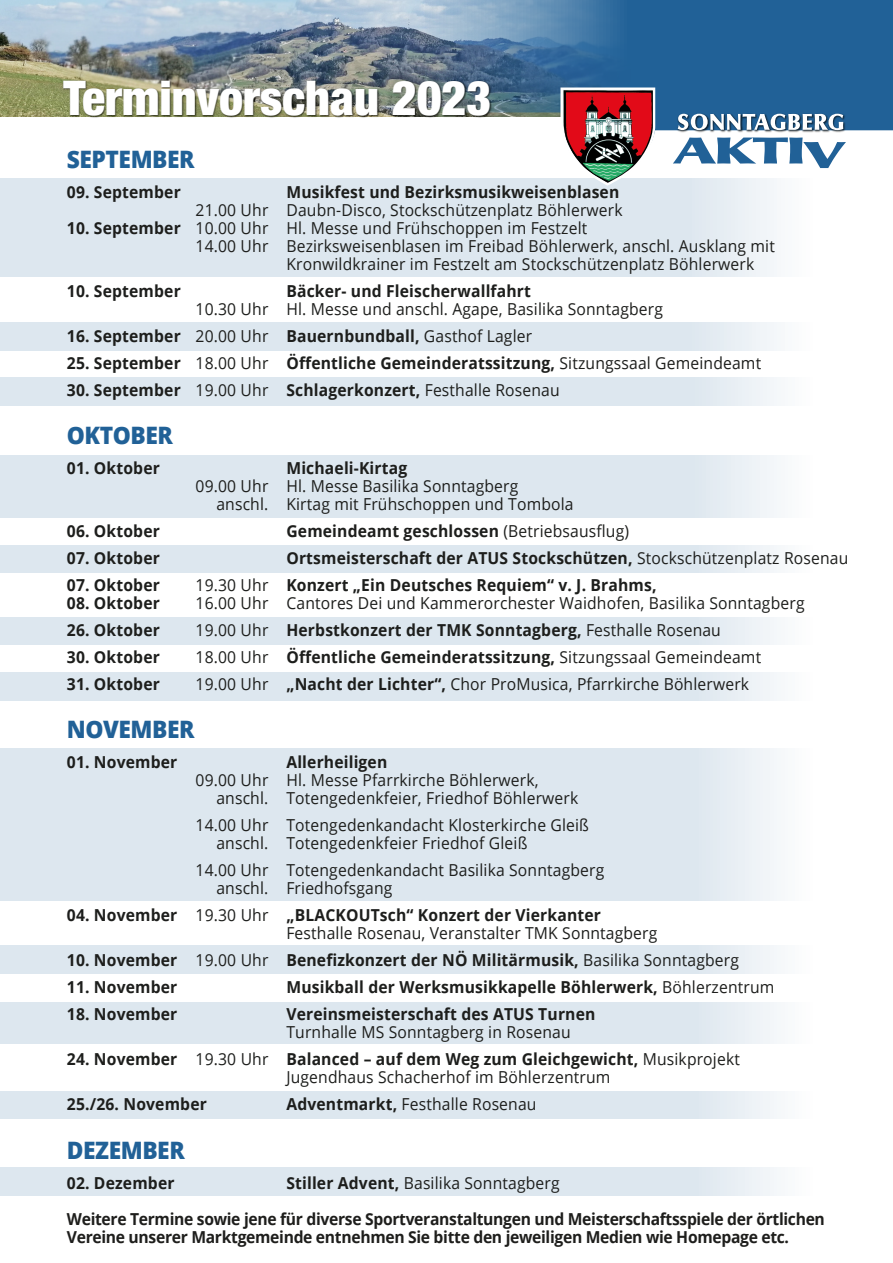
<style>
.page{position:relative;width:893px;height:1263px;background:#fff}
.page>*{position:absolute;margin:0;border:0;box-sizing:border-box;transform-origin:0 0}
.t1{font:900 condensed 48px "Helvetica Neue LT Std";color:#fff}
.t2{font:800 24px "Open Sans";letter-spacing:-.02em;color:#216197;scale:.95 1}
.t3{font:16.5px/18px "Open Sans";letter-spacing:.01em;color:#1d1e1c;scale:.95 1}
.t4{font:700 16.5px "Open Sans";letter-spacing:.01em;color:#1d1e1c;scale:.95 1}
.t5{font:700 16.5px/18px "Open Sans";letter-spacing:-.02em;color:#1e1e1c;scale:.95 1}
.s1{font-weight:700}
.s2{font-weight:400}
</style>
<div class="page">
<svg style="left:0;top:178px;width:777px;height:98px"></svg>
<div style="left:0;top:323px;width:777px;height:27px;background:#dde7ef"></div>
<div style="left:0;top:456px;width:777px;height:62px;background:#dde7ef"></div>
<div style="left:0;top:378px;width:777px;height:27px;background:#dde7ef"></div>
<div style="left:0;top:545px;width:777px;height:28px;background:#dde7ef"></div>
<div style="left:0;top:749px;width:777px;height:151px;background:#dde7ef"></div>
<div style="left:0;top:617px;width:777px;height:28px;background:#dde7ef"></div>
<div style="left:0;top:673px;width:777px;height:27px;background:#dde7ef"></div>
<div style="left:0;top:946px;width:777px;height:27px;background:#dde7ef"></div>
<div style="left:0;top:1003px;width:777px;height:41px;background:#dde7ef"></div>
<div style="left:0;top:1091px;width:777px;height:28px;background:#dde7ef"></div>
<div style="left:0;top:1168px;width:777px;height:27px;background:#dde7ef"></div>
<img style="left:0;top:0;width:14px;height:117px">
<svg style="left:14px;top:0;width:879px;height:183px"></svg>
<img style="left:676px;top:112px;width:13px;height:22px">
<img style="left:689px;top:112px;width:22px;height:22px">
<img style="left:708px;top:112px;width:17px;height:21px">
<img style="left:725px;top:112px;width:16px;height:21px">
<img style="left:741px;top:112px;width:11px;height:21px">
<img style="left:752px;top:112px;width:17px;height:21px">
<img style="left:769px;top:112px;width:20px;height:22px">
<img style="left:787px;top:112px;width:14px;height:21px">
<img style="left:801px;top:112px;width:12px;height:21px">
<img style="left:813px;top:112px;width:14px;height:21px">
<img style="left:827px;top:112px;width:20px;height:22px">
<svg style="left:678px;top:114px;width:165px;height:16px"></svg>
<svg style="left:673px;top:137px;width:173px;height:31px"></svg>
<svg style="left:559px;top:86px;width:97px;height:101px"></svg>
<img style="left:62px;top:74px;width:465px;height:63px">
<h1 class="t1" style="left:64px;top:69px;width:429px">Terminvorschau 2023</h1>
<h2 class="t2" style="left:67px;top:141px;width:136px">SEPTEMBER</h2>
<p class="t4" style="left:67px;top:181px;width:121px">09. September</p>
<p class="t4" style="left:286px;top:181px;width:352px">Musikfest und Bezirksmusikweisenblasen</p>
<p class="t3" style="left:196px;top:201px;width:451px">21.00 Uhr Daubn-Disco, Stockschützenplatz Böhlerwerk</p>
<p class="t3" style="left:67px;top:219px;width:549px"><span class="s1">10. September</span> 10.00 Uhr Hl. Messe und Frühschoppen im Festzelt</p>
<p class="t3" style="left:196px;top:237px;width:611px">14.00 Uhr Bezirksweisenblasen im Freibad Böhlerwerk, anschl. Ausklang mit</p>
<p class="t3" style="left:286px;top:255px;width:494px">Kronwildkrainer im Festzelt am Stockschützenplatz Böhlerwerk</p>
<p class="t4" style="left:67px;top:280px;width:121px">10. September</p>
<p class="t4" style="left:286px;top:280px;width:259px">Bäcker- und Fleischerwallfahrt</p>
<p class="t3" style="left:196px;top:300px;width:493px">10.30 Uhr Hl. Messe und anschl. Agape, Basilika Sonntagberg</p>
<p class="t4" style="left:67px;top:325px;width:491px">16. September <span class="s2">20.00 Uhr</span> Bauernbundball, <span class="s2">Gasthof Lagler</span></p>
<p class="t4" style="left:67px;top:352px;width:732px">25. September <span class="s2">18.00 Uhr</span> Öffentliche Gemeinderatssitzung, <span class="s2">Sitzungssaal Gemeindeamt</span></p>
<p class="t4" style="left:67px;top:379px;width:520px">30. September <span class="s2">19.00 Uhr</span> Schlagerkonzert, <span class="s2">Festhalle Rosenau</span></p>
<h2 class="t2" style="left:67px;top:417px;width:113px">OKTOBER</h2>
<p class="t4" style="left:67px;top:457px;width:99px">01. Oktober</p>
<p class="t4" style="left:286px;top:457px;width:129px">Michaeli-Kirtag</p>
<p class="t3" style="left:216px;top:477px;width:378px;text-indent:-21px">09.00 Uhr Hl. Messe Basilika Sonntagberg anschl. Kirtag mit Frühschoppen und Tombola</p>
<p class="t4" style="left:67px;top:520px;width:99px">06. Oktober</p>
<p class="t4" style="left:286px;top:520px;width:362px">Gemeindeamt geschlossen <span class="s2">(Betriebsausflug)</span></p>
<p class="t4" style="left:67px;top:547px;width:99px">07. Oktober</p>
<p class="t4" style="left:286px;top:547px;width:593px">Ortsmeisterschaft der ATUS Stockschützen, <span class="s2">Stockschützenplatz Rosenau</span></p>
<p class="t4" style="left:67px;top:574px;width:99px">07. Oktober</p>
<p class="t4" style="left:196px;top:574px;width:487px"><span class="s2">19.30 Uhr</span> Konzert „Ein Deutsches Requiem“ v. J. Brahms,</p>
<p class="t4" style="left:67px;top:592px;width:99px">08. Oktober</p>
<p class="t3" style="left:196px;top:594px;width:642px">16.00 Uhr Cantores Dei und Kammerorchester Waidhofen, Basilika Sonntagberg</p>
<p class="t4" style="left:67px;top:619px;width:99px">26. Oktober</p>
<p class="t4" style="left:196px;top:619px;width:554px"><span class="s2">19.00 Uhr</span> Herbstkonzert der TMK Sonntagberg, <span class="s2">Festhalle Rosenau</span></p>
<p class="t4" style="left:67px;top:646px;width:99px">30. Oktober</p>
<p class="t3" style="left:196px;top:648px;width:597px">18.00 Uhr <span class="s1">Öffentliche Gemeinderatssitzung,</span> Sitzungssaal Gemeindeamt</p>
<p class="t4" style="left:67px;top:673px;width:99px">31. Oktober</p>
<p class="t3" style="left:196px;top:675px;width:584px">19.00 Uhr <span class="s1">„Nacht der Lichter“,</span> Chor ProMusica, Pfarrkirche Böhlerwerk</p>
<h2 class="t2" style="left:67px;top:711px;width:136px">NOVEMBER</h2>
<p class="t4" style="left:67px;top:751px;width:118px">01. November</p>
<p class="t4" style="left:286px;top:751px;width:108px">Allerheiligen</p>
<p class="t3" style="left:216px;top:771px;width:382px;text-indent:-21px">09.00 Uhr Hl. Messe Pfarrkirche Böhlerwerk, anschl. Totengedenkfeier, Friedhof Böhlerwerk</p>
<p class="t3" style="left:216px;top:816px;width:394px;text-indent:-21px">14.00 Uhr Totengedenkandacht Klosterkirche Gleiß anschl. Totengedenkfeier Friedhof Gleiß</p>
<p class="t3" style="left:216px;top:861px;width:410px;text-indent:-21px">14.00 Uhr Totengedenkandacht Basilika Sonntagberg anschl. Friedhofsgang</p>
<p class="t3" style="left:286px;top:906px;width:392px;text-indent:-219px"><span class="s1">04. November</span> 19.30 Uhr <span class="s1">„BLACKOUTsch“ Konzert der Vierkanter<br></span>Festhalle Rosenau, Veranstalter TMK Sonntagberg</p>
<p class="t4" style="left:67px;top:949px;width:709px">10. November <span class="s2">19.00 Uhr</span> Benefizkonzert der NÖ Militärmusik, <span class="s2">Basilika Sonntagberg</span></p>
<p class="t4" style="left:67px;top:976px;width:118px">11. November</p>
<p class="t4" style="left:286px;top:976px;width:515px">Musikball der Werksmusikkapelle Böhlerwerk, <span class="s2">Böhlerzentrum</span></p>
<p class="t4" style="left:67px;top:1003px;width:118px">18. November</p>
<p class="t4" style="left:286px;top:1003px;width:327px">Vereinsmeisterschaft des ATUS Turnen</p>
<p class="t3" style="left:286px;top:1023px;width:301px">Turnhalle MS Sonntagberg in Rosenau</p>
<p class="t3" style="left:286px;top:1050px;width:479px;text-indent:-219px"><span class="s1">24. November</span> 19.30 Uhr <span class="s1">Balanced – auf dem Weg zum Gleichgewicht,</span> Musikprojekt<br>Jugendhaus Schacherhof im Böhlerzentrum</p>
<p class="t4" style="left:67px;top:1093px;width:149px">25./26. November</p>
<p class="t3" style="left:286px;top:1095px;width:265px"><span class="s1">Adventmarkt,</span> Festhalle Rosenau</p>
<h2 class="t2" style="left:67px;top:1131px;width:126px">DEZEMBER</h2>
<p class="t4" style="left:67px;top:1171px;width:115px">02. Dezember</p>
<p class="t3" style="left:286px;top:1173px;width:289px"><span class="s1">Stiller Advent,</span> Basilika Sonntagberg</p>
<p class="t5" style="left:67px;top:1210px;width:799px">Weitere Termine sowie jene für diverse Sportveranstaltungen und Meisterschaftsspiele der örtlichen<br>Vereine unserer Marktgemeinde entnehmen Sie bitte den jeweiligen Medien wie Homepage etc.</p>
</div>
